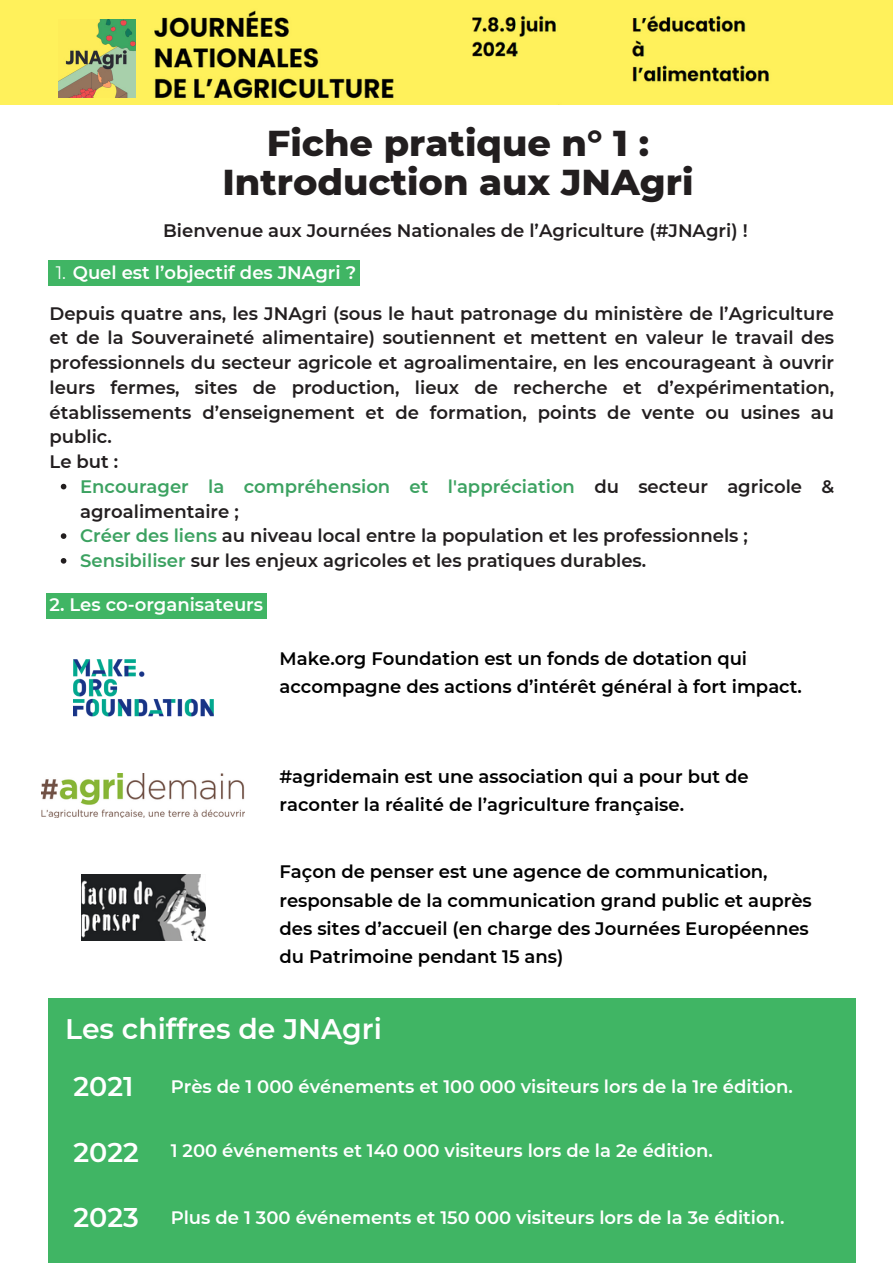
<style>
.page{position:relative;width:893px;height:1264px;background:#fff}
.page>*{position:absolute;margin:0;border:0;box-sizing:border-box;transform-origin:0 0}
.t1{font:800 36.75px "Montserrat";color:#221e1f}
.t2{font:600 28.2px "Montserrat";color:#fff}
.t3{font:600 27px "Montserrat";color:#fff}
.t4{font:600 18px/24.8px "Montserrat";color:#221e1f;text-align:justify}
.t5{font:600 18px/28px "Montserrat";color:#000}
.t6{font:600 18px "Montserrat";color:#fff}
.t7{font:600 18px/24.8px "Montserrat";color:#3ca261}
.s1{font-weight:400}
.s2{color:#221e1f}
.s3{color:#3ca261}
</style>
<div class="page">
<img style="left:0;top:0;width:892px;height:105px">
<img style="left:58px;top:20px;width:78px;height:77px">
<div style="left:48px;top:998px;width:808px;height:264px;background:#40b564"></div>
<img style="left:74px;top:660px;width:139px;height:56px">
<img style="left:41px;top:773px;width:204px;height:44px">
<img style="left:81px;top:874px;width:124px;height:66px">
<div style="left:48px;top:260px;width:311px;height:26px;background:#40b564"></div>
<svg style="left:61px;top:484px;width:5px;height:5px"></svg>
<svg style="left:61px;top:533px;width:5px;height:6px"></svg>
<svg style="left:61px;top:558px;width:5px;height:5px"></svg>
<div style="left:46px;top:593px;width:220px;height:25px;background:#40b564"></div>
<p class="t1" style="left:267px;top:121px;width:383px">Fiche pratique n° 1 :</p>
<p class="t1" style="left:222px;top:159px;width:472px">Introduction aux JNAgri</p>
<p class="t4" style="left:163px;top:218px;width:586px">Bienvenue aux Journées Nationales de l’Agriculture (#JNAgri) !</p>
<p class="t6" style="left:56px;top:262px;width:302px"><span class="s1">1.</span> Quel est l’objectif des JNAgri ?</p>
<p class="t4" style="left:50px;top:301px;width:786px">Depuis quatre ans, les JNAgri (sous le haut patronage du ministère de l’Agriculture et de la Souveraineté alimentaire) soutiennent et mettent en valeur le travail des professionnels du secteur agricole et agroalimentaire, en les encourageant à ouvrir leurs fermes, sites de production, lieux de recherche et d’expérimentation, établissements d’enseignement et de formation, points de vente ou usines au public.</p>
<p class="t4" style="left:50px;top:449px;width:70px">Le but :</p>
<p class="t7" style="left:80px;top:474px;width:755px">Encourager la compréhension et l'appréciation <span class="s2">du secteur agricole &amp; agroalimentaire ;</span></p>
<p class="t4" style="left:80px;top:523px;width:669px"><span class="s3">Créer des liens</span> au niveau local entre la population et les professionnels ;</p>
<p class="t4" style="left:80px;top:548px;width:567px"><span class="s3">Sensibiliser</span> sur les enjeux agricoles et les pratiques durables.</p>
<p class="t6" style="left:50px;top:594px;width:215px">2. Les co-organisateurs</p>
<p class="t5" style="left:279px;top:644px;width:523px">Make.org Foundation est un fonds de dotation qui accompagne des actions d’intérêt général à fort impact.</p>
<p class="t5" style="left:279px;top:762px;width:470px">#agridemain est une association qui a pour but de raconter la réalité de l’agriculture française.</p>
<p class="t5" style="left:279px;top:858px;width:534px">Façon de penser est une agence de communication, responsable de la communication grand public et auprès des sites d’accueil (en charge des Journées Européennes du Patrimoine pendant 15 ans)</p>
<p class="t2" style="left:65px;top:1012px;width:318px">Les chiffres de JNAgri</p>
<p class="t3" style="left:74px;top:1070px;width:61px">2021</p>
<p class="t6" style="left:171px;top:1075px;width:623px">Près de 1 000 événements et 100 000 visiteurs lors de la 1re édition.</p>
<p class="t3" style="left:74px;top:1135px;width:67px">2022</p>
<p class="t6" style="left:171px;top:1139px;width:543px">1 200 événements et 140 000 visiteurs lors de la 2e édition.</p>
<p class="t3" style="left:74px;top:1201px;width:67px">2023</p>
<p class="t6" style="left:171px;top:1206px;width:615px">Plus de 1 300 événements et 150 000 visiteurs lors de la 3e édition.</p>
</div>
